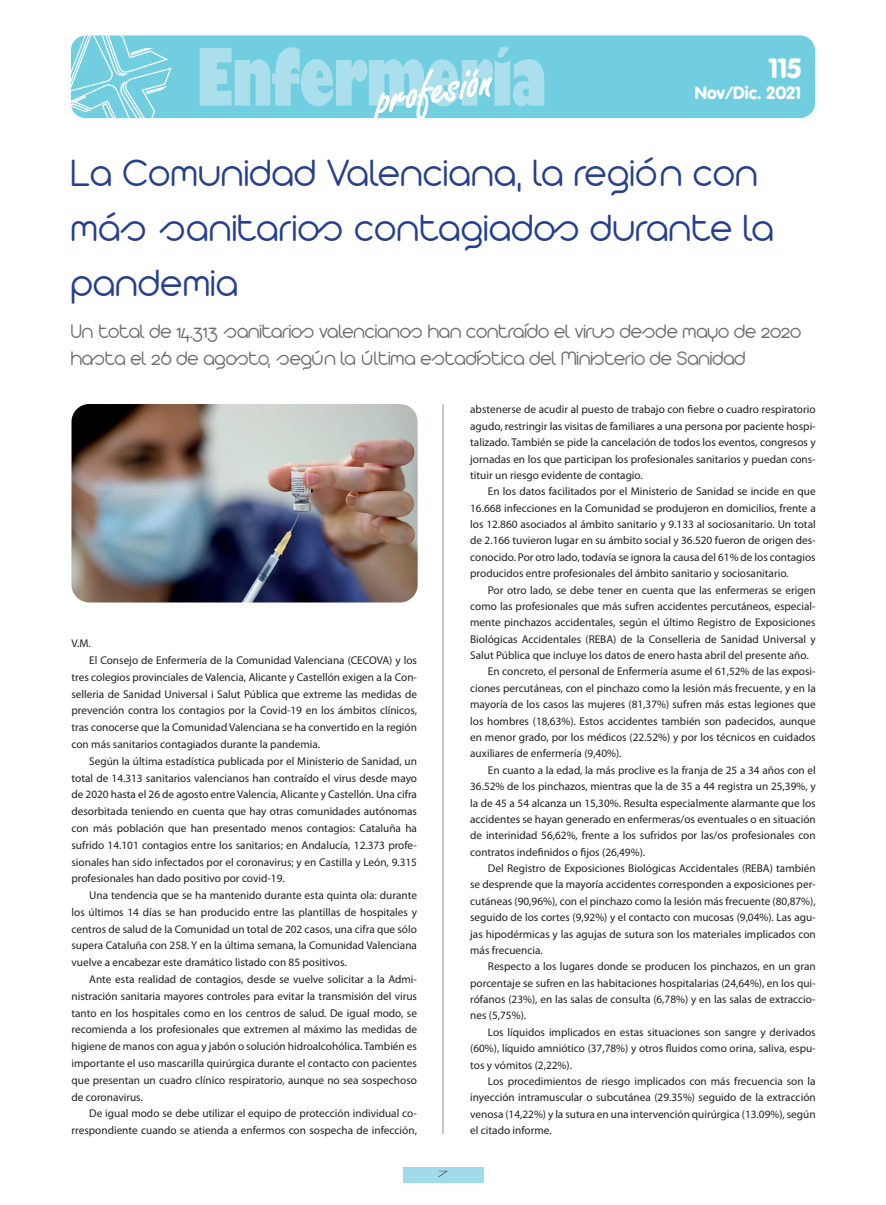
<style>
.page{position:relative;width:886px;height:1205px;background:#fff}
.page>*{position:absolute;margin:0;border:0;box-sizing:border-box;transform-origin:0 0}
.t1{font:300 41.25px/55px "Arista 2.0 Alternate";letter-spacing:.02em;color:#253f8e}
.t2{font:900 27.5px "VAG Rounded";color:#fff}
.t3{font:300 21.25px/27.5px "Arista 2.0 Alternate";color:#6c6d70}
.t4{font:900 17.5px "VAG Rounded";color:#fff}
.t5{font:11.25px/16.4px "Myriad Pro";color:#231f20;text-align:justify}
.t6{font:11.25px "Myriad Pro";color:#231f20}
.t7{font:300 8.12px "Futura";color:#231f20;scale:2 1}
</style>
<div class="page">
<div style="left:71px;top:35px;width:744px;height:83px;background:#71cee1;border-radius:15px"></div>
<svg style="left:71px;top:35px;width:102px;height:83px"></svg>
<svg style="left:200px;top:47px;width:344px;height:72px"></svg>
<div style="left:403px;top:1167px;width:80px;height:15px;background:#9fdbea"></div>
<hr style="left:442px;top:404px;width:2px;height:730px;background:#a8a9ad">
<img style="left:71px;top:404px;width:347px;height:198px">
<p class="t2" style="left:769px;top:52px;width:34px">115</p>
<p class="t4" style="left:695px;top:82px;width:108px">Nov/Dic. 2021</p>
<p class="t1" style="left:71px;top:145px;width:704px">La Comunidad Valenciana, la región con más sanitarios contagiados durante la pandemia</p>
<p class="t3" style="left:71px;top:317px;width:732px">Un total de 14.313 sanitarios valencianos han contraído el virus desde mayo de 2020 hasta el 26 de agosto, según la última estadística del Ministerio de Sanidad</p>
<p class="t6" style="left:71px;top:637px;width:21px">V.M.</p>
<p class="t5" style="left:71px;top:652px;width:347px;line-height:16.8px;text-indent:18px">El Consejo de Enfermería de la Comunidad Valenciana (CECOVA) y los tres colegios provinciales de Valencia, Alicante y Castellón exigen a la Con&shy;selleria de Sanidad Universal i Salut Pública que extreme las medidas de prevención contra los contagios por la Covid-19 en los ámbitos clínicos, tras conocerse que la Comunidad Valenciana se ha convertido en la región con más sanitarios contagiados durante la pandemia.</p>
<p class="t5" style="left:71px;top:753px;width:347px;line-height:16.8px;text-indent:18px">Según la última estadística publicada por el Ministerio de Sanidad, un total de 14.313 sanitarios valencianos han contraído el virus desde mayo de 2020 hasta el 26 de agosto entre Valencia, Alicante y Castellón. Una cifra desorbitada teniendo en cuenta que hay otras comunidades autónomas con más población que han presentado menos contagios: Cataluña ha sufrido 14.101 contagios entre los sanitarios; en Andalucía, 12.373 profe&shy;sionales han sido infectados por el coronavirus; y en Castilla y León, 9.315 profesionales han dado positivo por covid-19.</p>
<p class="t5" style="left:71px;top:887px;width:347px;line-height:16.8px;text-indent:18px">Una tendencia que se ha mantenido durante esta quinta ola: durante los últimos 14 días se han producido entre las plantillas de hospitales y centros de salud de la Comunidad un total de 202 casos, una cifra que sólo supera Cataluña con 258. Y en la última semana, la Comunidad Valenciana vuelve a encabezar este dramático listado con 85 positivos.</p>
<p class="t5" style="left:71px;top:971px;width:347px;line-height:16.8px;text-indent:18px">Ante esta realidad de contagios, desde se vuelve solicitar a la Admi&shy;nistración sanitaria mayores controles para evitar la transmisión del virus tanto en los hospitales como en los centros de salud. De igual modo, se recomienda a los profesionales que extremen al máximo las medidas de higiene de manos con agua y jabón o solución hidroalcohólica. También es importante el uso mascarilla quirúrgica durante el contacto con pacientes que presentan un cuadro clínico respiratorio, aunque no sea sospechoso de coronavirus.</p>
<p class="t5" style="left:71px;top:1105px;width:347px;line-height:16.8px;text-align:right">De igual modo se debe utilizar el equipo de protección individual co&shy;rrespondiente cuando se atienda a enfermos con sospecha de infección,</p>
<p class="t7" style="left:438px;top:1169px;width:7px">7</p>
<p class="t5" style="left:470px;top:402px;width:347px">abstenerse de acudir al puesto de trabajo con fiebre o cuadro respiratorio agudo, restringir las visitas de familiares a una persona por paciente hospi&shy;talizado. También se pide la cancelación de todos los eventos, congresos y jornadas en los que participan los profesionales sanitarios y puedan cons&shy;tituir un riesgo evidente de contagio.</p>
<p class="t5" style="left:470px;top:483px;width:347px;text-indent:18px">En los datos facilitados por el Ministerio de Sanidad se incide en que 16.668 infecciones en la Comunidad se produjeron en domicilios, frente a los 12.860 asociados al ámbito sanitario y 9.133 al sociosanitario. Un total de 2.166 tuvieron lugar en su ámbito social y 36.520 fueron de origen des&shy;conocido. Por otro lado, todavía se ignora la causa del 61% de los contagios producidos entre profesionales del ámbito sanitario y sociosanitario.</p>
<p class="t5" style="left:470px;top:582px;width:347px;text-indent:18px">Por otro lado, se debe tener en cuenta que las enfermeras se erigen como las profesionales que más sufren accidentes percutáneos, especial&shy;mente pinchazos accidentales, según el último Registro de Exposiciones Biológicas Accidentales (REBA) de la Conselleria de Sanidad Universal y Salut Pública que incluye los datos de enero hasta abril del presente año.</p>
<p class="t5" style="left:470px;top:664px;width:347px;text-indent:18px">En concreto, el personal de Enfermería asume el 61,52% de las exposi&shy;ciones percutáneas, con el pinchazo como la lesión más frecuente, y en la mayoría de los casos las mujeres (81,37%) sufren más estas legiones que los hombres (18,63%). Estos accidentes también son padecidos, aunque en menor grado, por los médicos (22.52%) y por los técnicos en cuidados auxiliares de enfermería (9,40%).</p>
<p class="t5" style="left:470px;top:762px;width:347px;text-indent:18px">En cuanto a la edad, la más proclive es la franja de 25 a 34 años con el 36.52% de los pinchazos, mientras que la de 35 a 44 registra un 25,39%, y la de 45 a 54 alcanza un 15,30%. Resulta especialmente alarmante que los accidentes se hayan generado en enfermeras/os eventuales o en situación de interinidad 56,62%, frente a los sufridos por las/os profesionales con contratos indefinidos o fijos (26,49%).</p>
<p class="t5" style="left:470px;top:860px;width:347px;text-indent:18px">Del Registro de Exposiciones Biológicas Accidentales (REBA) también se desprende que la mayoría accidentes corresponden a exposiciones per&shy;cutáneas (90,96%), con el pinchazo como la lesión más frecuente (80,87%), seguido de los cortes (9,92%) y el contacto con mucosas (9,04%). Las agu&shy;jas hipodérmicas y las agujas de sutura son los materiales implicados con más frecuencia.</p>
<p class="t5" style="left:470px;top:958px;width:347px;text-indent:18px">Respecto a los lugares donde se producen los pinchazos, en un gran porcentaje se sufren en las habitaciones hospitalarias (24,64%), en los qui&shy;rófanos (23%), en las salas de consulta (6,78%) y en las salas de extraccio&shy;nes (5,75%).</p>
<p class="t5" style="left:470px;top:1024px;width:347px;text-indent:18px">Los líquidos implicados en estas situaciones son sangre y derivados (60%), líquido amniótico (37,78%) y otros fluidos como orina, saliva, espu&shy;tos y vómitos (2,22%).</p>
<p class="t5" style="left:470px;top:1073px;width:347px;text-indent:18px">Los procedimientos de riesgo implicados con más frecuencia son la inyección intramuscular o subcutánea (29.35%) seguido de la extracción venosa (14,22%) y la sutura en una intervención quirúrgica (13.09%), según el citado informe.</p>
</div>
